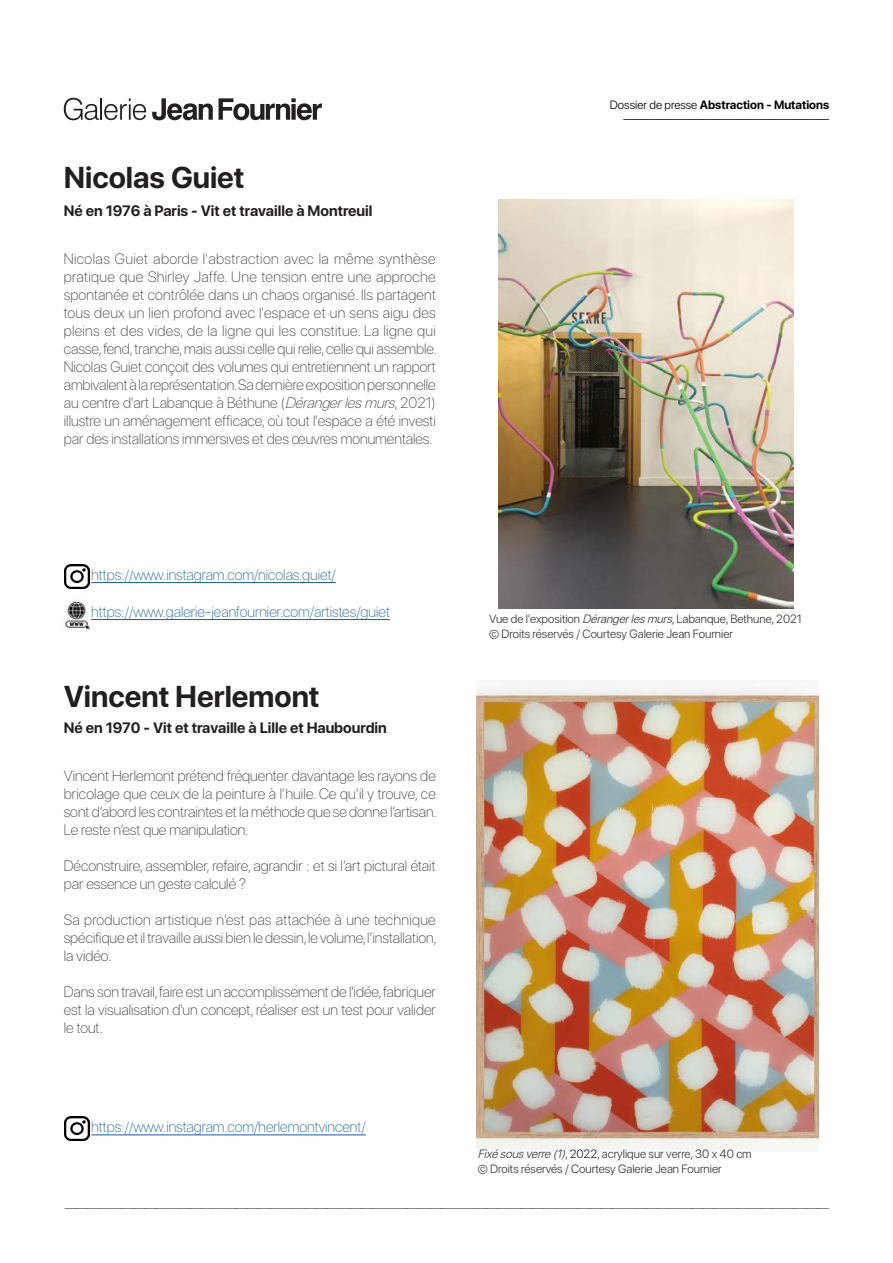
<style>
.page{position:relative;width:893px;height:1263px;background:#fff}
.page>*{position:absolute;margin:0;border:0;box-sizing:border-box;transform-origin:0 0}
.t1{font:700 30px "SF Pro Display";color:#231f20}
.t2{font:100 15px/18px "SF Pro Display";color:#323738;text-align:justify}
.t3{font:100 15px "SF Pro Display";color:#175d9e}
.t4{font:700 15px "SF Pro Display";color:#231f20}
.t5{font:300 12px/15px "SF Pro Display";color:#323738}
.t6{font:100 12px "SF Pro Display";color:#000001}
.t7{font:300 12px/13.5px "SF Pro Display";color:#000001;text-align:right}
.s1{font-style:italic}
.s2{font-weight:700}
.s3{color:#231f20}
</style>
<div class="page">
<img style="left:498px;top:200px;width:295px;height:408px">
<svg style="left:64px;top:98px;width:82px;height:22px"></svg>
<svg style="left:152px;top:98px;width:61px;height:22px"></svg>
<svg style="left:219px;top:98px;width:103px;height:22px"></svg>
<img style="left:476px;top:687px;width:342px;height:463px">
<img style="left:64px;top:599px;width:26px;height:31px">
<hr style="left:91px;top:619px;width:299px;height:1px;background:#175d9e">
<img style="left:65px;top:1116px;width:24px;height:25px">
<hr style="left:91px;top:1135px;width:275px;height:1px;background:#175d9e">
<img style="left:65px;top:564px;width:24px;height:24px">
<hr style="left:91px;top:582px;width:245px;height:1px;background:#175d9e">
<h1 class="t1" style="left:64px;top:160px;width:182px">Nicolas Guiet</h1>
<p class="t4" style="left:64px;top:202px;width:310px">Né en 1976 à Paris - Vit et travaille à Montreuil</p>
<p class="t2" style="left:64px;top:250px;width:375px">Nicolas Guiet aborde l'abstraction avec la même synthèse pratique que Shirley Jaffe. Une tension entre une approche spontanée et contrôlée dans un chaos organisé. Ils partagent tous deux un lien profond avec l'espace et un sens aigu des pleins et des vides, de la ligne qui les constitue. La ligne qui casse, fend, tranche, mais aussi celle qui relie, celle qui assemble.<br>Nicolas Guiet conçoit des volumes qui entretiennent un rapport ambivalent à la représentation.Sa dernière exposition personnelle au centre d'art Labanque à Béthune (<span class="s1">Dérangerlesmurs</span>, 2021) illustre un aménagement efficace, où tout l'espace a été investi par des installations immersives et des œuvres monumentales.</p>
<p class="t7" style="left:610px;top:99px;width:221px">Dossier de presse <span class="s2">Abstraction - Mutations </span>——————————————————</p>
<p class="t3" style="left:91px;top:564px;width:246px">https://www.instagram.com/nicolas.guiet/</p>
<p class="t3" style="left:91px;top:601px;width:300px">https://www.galerie-jeanfournier.com/artistes/guiet</p>
<h1 class="t1" style="left:64px;top:679px;width:257px">Vincent Herlemont</h1>
<p class="t4" style="left:64px;top:719px;width:325px">Né en 1970 - Vit et travaille à Lille et Haubourdin</p>
<p class="t2" style="left:64px;top:767px;width:375px">Vincent Herlemont prétend fréquenter davantage les rayons de bricolage que ceux de la peinture à l’huile. Ce qu’il y trouve, ce sont d’abord les contraintes et la méthode que se donne l’artisan.<br>Le reste n’est que manipulation.</p>
<p class="t2" style="left:64px;top:857px;width:373px">Déconstruire, assembler, refaire, agrandir : et si l’art pictural était par essence un geste calculé ?</p>
<p class="t2" style="left:64px;top:911px;width:375px">Sa production artistique n’est pas attachée à une technique spécifique et il travaille aussi bien le dessin, le volume, l’installation, la vidéo.</p>
<p class="t2" style="left:64px;top:983px;width:374px">Dans son travail, faire est un accomplissement de l'idée, fabriquer est la visualisation d'un concept, réaliser est un test pour valider le tout.</p>
<p class="t3" style="left:91px;top:1116px;width:276px">https://www.instagram.com/herlemontvincent/</p>
<p class="t5" style="left:489px;top:611px;width:314px">Vue de l'exposition <span class="s1">Dérangerlesmurs,</span>Labanque, Bethune, 2021 © Droits réservés / Courtesy Galerie Jean Fournier</p>
<p class="t5" style="left:478px;top:1147px;width:276px"><span class="s1">Fixésousverre(1)</span>, <span class="s3">2022</span>, acrylique sur verre, 30 x 40 cm © Droits réservés / Courtesy Galerie Jean Fournier</p>
<p class="t6" style="left:65px;top:1199px;width:766px">———————————————————————————————————————————————————————————————————</p>
</div>
